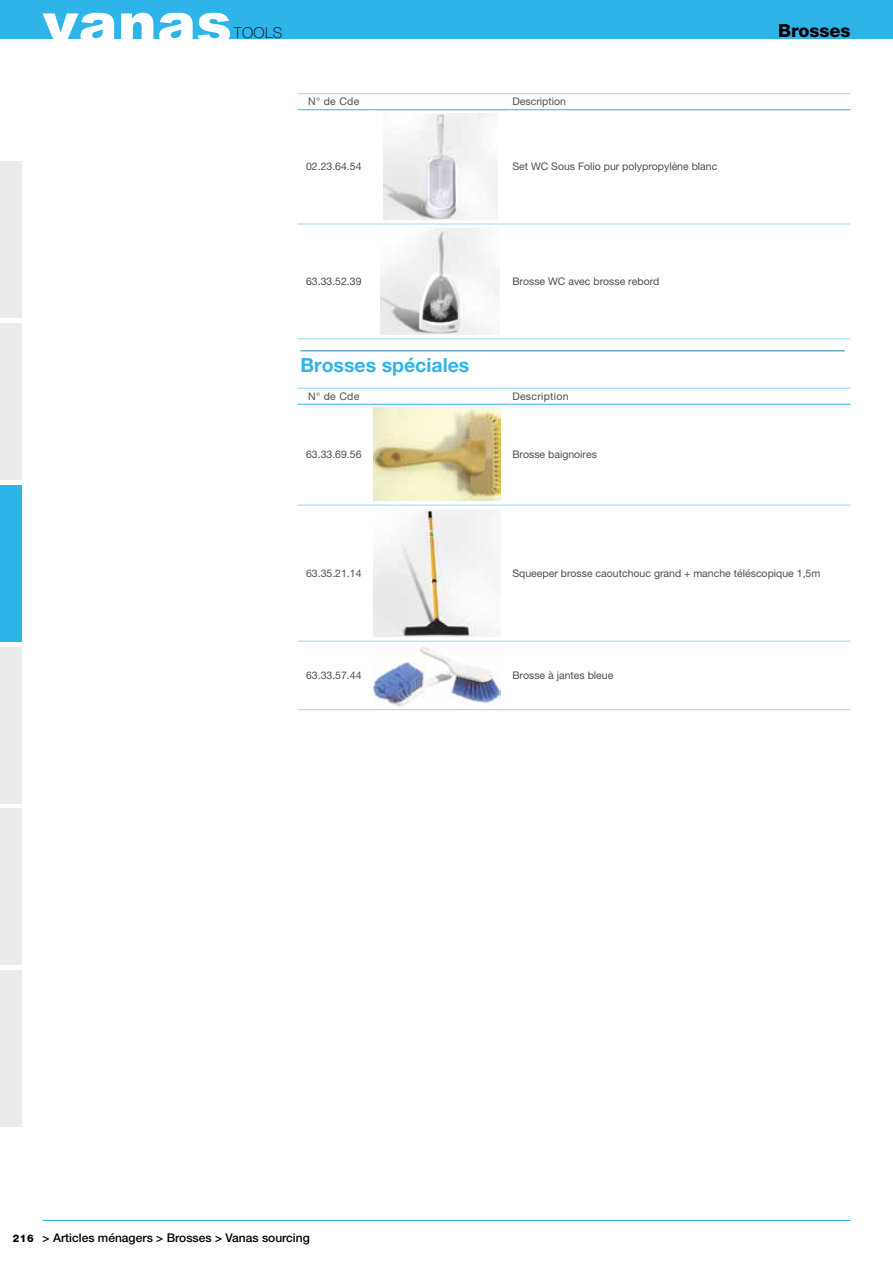
<style>
.page{position:relative;width:893px;height:1263px;background:#fff}
.page>*{position:absolute;margin:0;border:0;box-sizing:border-box;transform-origin:0 0}
.t1{font:700 19.5px "Helvetica Neue LT Pro";color:#2fb4e9}
.t2{font:800 18px "Helvetica Neue LT Pro";color:#000}
.t3{font:100 15px "Helvetica Neue LT Pro";letter-spacing:.025em;color:#000}
.t4{font:500 12px "Helvetica Neue LT Pro";color:#000}
.t5{font:10.5px "Helvetica Neue LT Pro";color:#4d4d4f}
.t6{font:10.5px "Helvetica Neue LT Pro";letter-spacing:.025em;color:#4d4d4f}
.t7{font:800 10.5px "Helvetica Neue LT Pro";color:#000}
</style>
<div class="page">
<div style="left:0;top:162px;width:21px;height:156px;background:#ebebec"></div>
<div style="left:0;top:323px;width:21px;height:157px;background:#ebebec"></div>
<div style="left:0;top:485px;width:21px;height:157px;background:#2fb4e9"></div>
<div style="left:0;top:647px;width:21px;height:156px;background:#ebebec"></div>
<div style="left:0;top:808px;width:21px;height:157px;background:#ebebec"></div>
<div style="left:0;top:970px;width:21px;height:157px;background:#ebebec"></div>
<div style="left:0;top:0;width:893px;height:38px;background:#2fb4e9"></div>
<svg style="left:43px;top:13px;width:110px;height:26px"></svg>
<svg style="left:159px;top:13px;width:71px;height:26px"></svg>
<hr style="left:43px;top:1220px;width:807px;height:1px;background:#2fb4e9">
<svg style="left:298px;top:110px;width:552px;height:229px"></svg>
<hr style="left:298px;top:93px;width:72px;height:1px;background:#97d9f4">
<hr style="left:370px;top:93px;width:140px;height:1px;background:#97d9f4">
<hr style="left:510px;top:93px;width:340px;height:1px;background:#97d9f4">
<hr style="left:298px;top:339px;width:72px;height:1px;background:#97d9f4">
<hr style="left:370px;top:339px;width:140px;height:1px;background:#97d9f4">
<hr style="left:510px;top:339px;width:340px;height:1px;background:#97d9f4">
<hr style="left:298px;top:109px;width:72px;height:1px;background:#2fb4e9">
<hr style="left:370px;top:109px;width:140px;height:1px;background:#2fb4e9">
<hr style="left:510px;top:109px;width:340px;height:1px;background:#2fb4e9">
<hr style="left:370px;top:110px;width:1px;height:114px;background:#fff">
<hr style="left:510px;top:110px;width:1px;height:114px;background:#fff">
<hr style="left:370px;top:224px;width:1px;height:115px;background:#fff">
<hr style="left:510px;top:224px;width:1px;height:115px;background:#fff">
<hr style="left:298px;top:224px;width:72px;height:1px;background:#97d9f4">
<hr style="left:370px;top:224px;width:140px;height:1px;background:#97d9f4">
<hr style="left:510px;top:224px;width:340px;height:1px;background:#97d9f4">
<img style="left:383px;top:113px;width:114px;height:107px">
<img style="left:381px;top:228px;width:119px;height:107px">
<hr style="left:300px;top:350px;width:545px;height:1px;background:#2382ac">
<svg style="left:298px;top:407px;width:552px;height:299px"></svg>
<hr style="left:298px;top:388px;width:72px;height:1px;background:#97d9f4">
<hr style="left:370px;top:388px;width:140px;height:1px;background:#97d9f4">
<hr style="left:510px;top:388px;width:340px;height:1px;background:#97d9f4">
<hr style="left:298px;top:709px;width:72px;height:1px;background:#97d9f4">
<hr style="left:370px;top:709px;width:140px;height:1px;background:#97d9f4">
<hr style="left:510px;top:709px;width:340px;height:1px;background:#97d9f4">
<hr style="left:298px;top:404px;width:72px;height:1px;background:#2fb4e9">
<hr style="left:370px;top:404px;width:140px;height:1px;background:#2fb4e9">
<hr style="left:510px;top:404px;width:340px;height:1px;background:#2fb4e9">
<hr style="left:370px;top:404px;width:1px;height:101px;background:#fff">
<hr style="left:510px;top:404px;width:1px;height:101px;background:#fff">
<hr style="left:370px;top:505px;width:1px;height:136px;background:#fff">
<hr style="left:510px;top:505px;width:1px;height:136px;background:#fff">
<hr style="left:370px;top:641px;width:1px;height:68px;background:#fff">
<hr style="left:510px;top:641px;width:1px;height:68px;background:#fff">
<hr style="left:298px;top:505px;width:72px;height:1px;background:#97d9f4">
<hr style="left:370px;top:505px;width:140px;height:1px;background:#97d9f4">
<hr style="left:510px;top:505px;width:340px;height:1px;background:#97d9f4">
<hr style="left:298px;top:641px;width:72px;height:1px;background:#97d9f4">
<hr style="left:370px;top:641px;width:140px;height:1px;background:#97d9f4">
<hr style="left:510px;top:641px;width:340px;height:1px;background:#97d9f4">
<img style="left:373px;top:408px;width:128px;height:93px">
<img style="left:373px;top:509px;width:128px;height:128px">
<img style="left:373px;top:645px;width:128px;height:60px">
<h3 class="t3" style="left:234px;top:24px;width:50px">TOOLS</h3>
<p class="t2" style="left:778px;top:20px;width:74px">Brosses</p>
<p class="t5" style="left:308px;top:95px;width:53px">N° de Cde</p>
<p class="t5" style="left:512px;top:95px;width:55px">Description</p>
<p class="t5" style="left:306px;top:160px;width:57px">02.23.64.54</p>
<p class="t5" style="left:512px;top:160px;width:206px">Set WC Sous Folio pur polypropylène blanc</p>
<p class="t5" style="left:306px;top:275px;width:57px">63.33.52.39</p>
<p class="t5" style="left:512px;top:275px;width:148px">Brosse WC avec brosse rebord</p>
<p class="t1" style="left:300px;top:353px;width:170px">Brosses spéciales</p>
<p class="t5" style="left:308px;top:390px;width:53px">N° de Cde</p>
<p class="t6" style="left:512px;top:390px;width:58px">Description</p>
<p class="t5" style="left:306px;top:448px;width:57px">63.33.69.56</p>
<p class="t5" style="left:512px;top:448px;width:86px">Brosse baignoires</p>
<p class="t5" style="left:306px;top:567px;width:57px">63.35.21.14</p>
<p class="t5" style="left:512px;top:567px;width:309px">Squeeper brosse caoutchouc grand + manche téléscopique 1,5m</p>
<p class="t5" style="left:306px;top:669px;width:57px">63.33.57.44</p>
<p class="t5" style="left:512px;top:669px;width:102px">Brosse à jantes bleue</p>
<p class="t7" style="left:13px;top:1232px;width:22px">216</p>
<p class="t4" style="left:43px;top:1230px;width:269px">&gt; Articles ménagers &gt; Brosses &gt; Vanas sourcing</p>
</div>
